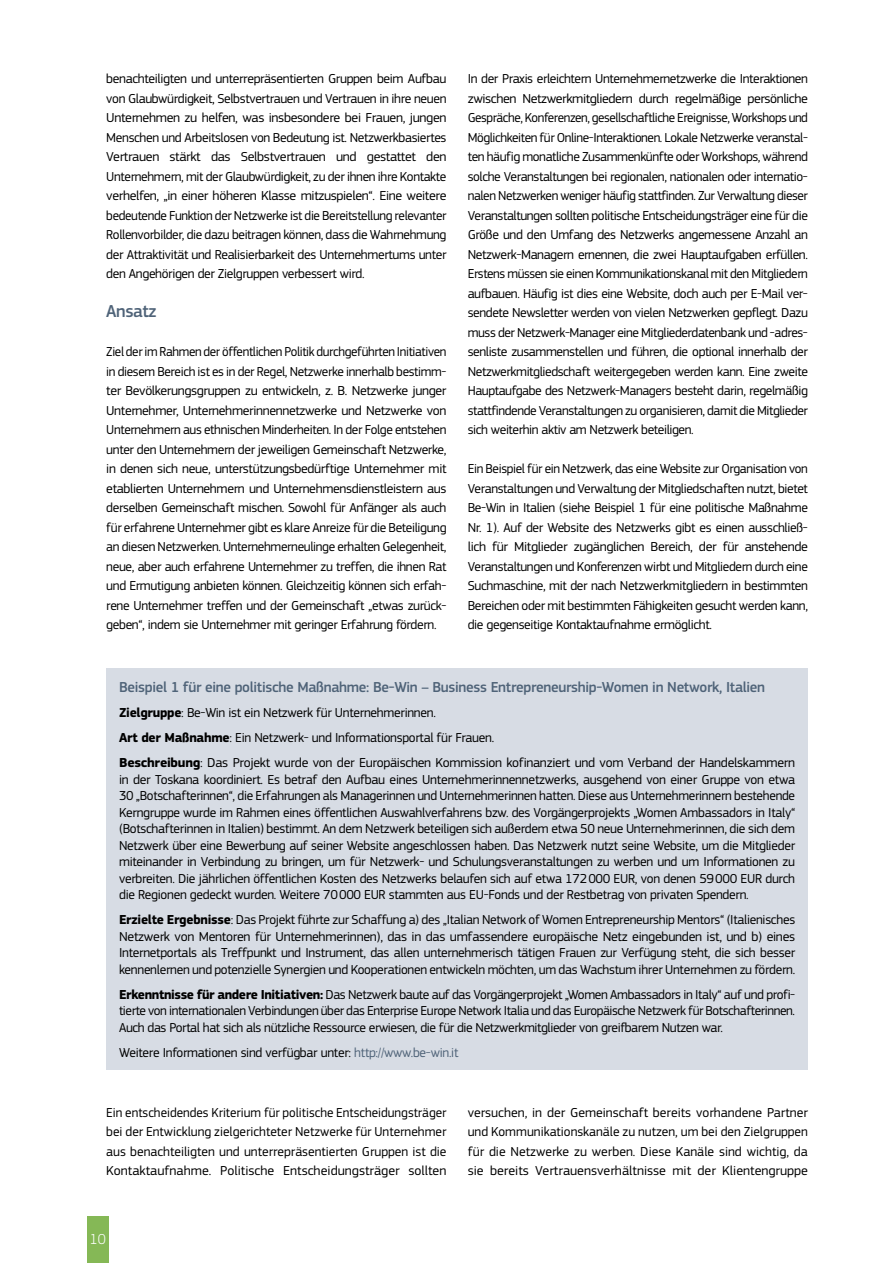
<style>
.page{position:relative;width:893px;height:1263px;background:#fff}
.page>*{position:absolute;margin:0;border:0;box-sizing:border-box;transform-origin:0 0}
.Title_Level_3{font:500 18px "EC Square Sans Pro";letter-spacing:-.025em;color:#4f6378}
.Box_Title_2{font:500 15px "EC Square Sans Pro";letter-spacing:-.02em;color:#4f6378}
.t1{font:300 15px "EC Square Sans Pro";color:#fff}
.Body{font:13.5px/19.5px "EC Square Sans Pro";letter-spacing:-.025em;color:#000;text-align:justify}
.Box_Body{font:13.5px/16.5px "EC Square Sans Pro";letter-spacing:-.02em;color:#000;text-align:justify}
.s1{font-weight:700}
.s2{color:#4f6378}
</style>
<div class="page">
<div style="left:87px;top:1216px;width:21px;height:47px;background:#85b856"></div>
<div style="left:106px;top:668px;width:702px;height:402px;background:#d7dce4"></div>
<p class="Body" style="left:106px;top:69px;width:342px">benachteiligten und unterrepräsentierten Gruppen beim Aufbau von Glaubwürdigkeit, Selbstvertrauen und Vertrauen in ihre neuen Unternehmen zu helfen, was insbesondere bei Frauen, jungen Menschen und Arbeitslosen von Bedeutung ist. Netzwerkbasiertes Vertrauen stärkt das Selbstvertrauen und gestattet den Unternehmern, mit der Glaubwürdigkeit, zu der ihnen ihre Kontakte verhelfen, „in einer höheren Klasse mitzuspielen“. Eine weitere bedeutende Funktion der Netzwerke ist die Bereitstellung relevanter Rollenvorbilder, die dazu beitragen können, dass die Wahrnehmung der Attraktivität und Realisierbarkeit des Unternehmertums unter den Angehörigen der Zielgruppen verbessert wird.</p>
<h3 class="Title_Level_3" style="left:106px;top:301px;width:52px">Ansatz</h3>
<p class="Body" style="left:106px;top:342px;width:342px">Ziel der im Rahmen der öffentlichen Politik durchgeführten Initiativen in diesem Bereich ist es in der Regel, Netzwerke innerhalb bestimm&shy;ter Bevölkerungsgruppen zu entwickeln, z. B. Netzwerke junger Unternehmer, Unternehmerinnennetzwerke und Netzwerke von Unternehmern aus ethnischen Minderheiten. In der Folge entstehen unter den Unternehmern der jeweiligen Gemeinschaft Netzwerke, in denen sich neue, unterstützungsbedürftige Unternehmer mit etablierten Unternehmern und Unternehmensdienstleistern aus derselben Gemeinschaft mischen. Sowohl für Anfänger als auch für erfahrene Unternehmer gibt es klare Anreize für die Beteiligung an diesen Netzwerken. Unternehmerneulinge erhalten Gelegenheit, neue, aber auch erfahrene Unternehmer zu treffen, die ihnen Rat und Ermutigung anbieten können. Gleichzeitig können sich erfah&shy;rene Unternehmer treffen und der Gemeinschaft „etwas zurück&shy;geben“, indem sie Unternehmer mit geringer Erfahrung fördern.</p>
<p class="Body" style="left:468px;top:69px;width:342px">In der Praxis erleichtern Unternehmernetzwerke die Interaktionen zwischen Netzwerkmitgliedern durch regelmäßige persönliche Gespräche, Konferenzen, gesellschaftliche Ereignisse, Workshops und Möglichkeiten für Online-Interaktionen. Lokale Netzwerke veranstal&shy;ten häufig monatliche Zusammenkünfte oder Workshops, während solche Veranstaltungen bei regionalen, nationalen oder internatio&shy;nalen Netzwerken weniger häufig stattfinden. Zur Verwaltung dieser Veranstaltungen sollten politische Entscheidungsträger eine für die Größe und den Umfang des Netzwerks angemessene Anzahl an Netzwerk-Managern ernennen, die zwei Hauptaufgaben erfüllen.<br>Erstens müssen sie einen Kommunikationskanal mit den Mitgliedern aufbauen. Häufig ist dies eine Website, doch auch per E-Mail ver&shy;sendete Newsletter werden von vielen Netzwerken gepflegt. Dazu muss der Netzwerk-Manager eine Mitgliederdatenbank und -adres&shy;senliste zusammenstellen und führen, die optional innerhalb der Netzwerkmitgliedschaft weitergegeben werden kann. Eine zweite Hauptaufgabe des Netzwerk-Managers besteht darin, regelmäßig stattfindende Veranstaltungen zu organisieren, damit die Mitglieder sich weiterhin aktiv am Netzwerk beteiligen.</p>
<p class="Body" style="left:468px;top:459px;width:342px">Ein Beispiel für ein Netzwerk, das eine Website zur Organisation von Veranstaltungen und Verwaltung der Mitgliedschaften nutzt, bietet Be-Win in Italien (siehe Beispiel 1 für eine politische Maßnahme Nr. 1). Auf der Website des Netzwerks gibt es einen ausschließ&shy;lich für Mitglieder zugänglichen Bereich, der für anstehende Veranstaltungen und Konferenzen wirbt und Mitgliedern durch eine Suchmaschine, mit der nach Netzwerkmitgliedern in bestimmten Bereichen oder mit bestimmten Fähigkeiten gesucht werden kann, die gegenseitige Kontaktaufnahme ermöglicht.</p>
<h4 class="Box_Title_2" style="left:119px;top:679px;width:648px">Beispiel 1 für eine politische Maßnahme: Be-Win – Business Entrepreneurship-Women in Network, Italien</h4>
<p class="Box_Body" style="left:119px;top:705px;width:318px"><span class="s1">Zielgruppe</span>: Be-Win ist ein Netzwerk für Unternehmerinnen.</p>
<p class="Box_Body" style="left:119px;top:730px;width:377px"><span class="s1">Art der Maßnahme</span>: Ein Netzwerk- und Informationsportal für Frauen.</p>
<p class="Box_Body" style="left:119px;top:755px;width:678px"><span class="s1">Beschreibung</span>: Das Projekt wurde von der Europäischen Kommission kofinanziert und vom Verband der Handelskammern in der Toskana koordiniert. Es betraf den Aufbau eines Unternehmerinnennetzwerks, ausgehend von einer Gruppe von etwa 30 „Botschafterinnen“, die Erfahrungen als Managerinnen und Unternehmerinnen hatten. Diese aus Unternehmerinnern bestehende Kerngruppe wurde im Rahmen eines öffentlichen Auswahlverfahrens bzw. des Vorgängerprojekts „Women Ambassadors in Italy“ (Botschafterinnen in Italien) bestimmt. An dem Netzwerk beteiligen sich außerdem etwa 50 neue Unternehmerinnen, die sich dem Netzwerk über eine Bewerbung auf seiner Website angeschlossen haben. Das Netzwerk nutzt seine Website, um die Mitglieder miteinander in Verbindung zu bringen, um für Netzwerk- und Schulungsveranstaltungen zu werben und um Informationen zu verbreiten. Die jährlichen öffentlichen Kosten des Netzwerks belaufen sich auf etwa 172000 EUR, von denen 59000 EUR durch die Regionen gedeckt wurden. Weitere 70000 EUR stammten aus EU-Fonds und der Restbetrag von privaten Spendern.</p>
<p class="Box_Body" style="left:119px;top:912px;width:678px"><span class="s1">Erzielte Ergebnisse</span>: Das Projekt führte zur Schaffung a) des „Italian Network of Women Entrepreneurship Mentors“ (Italienisches Netzwerk von Mentoren für Unternehmerinnen), das in das umfassendere europäische Netz eingebunden ist, und b) eines Internetportals als Treffpunkt und Instrument, das allen unternehmerisch tätigen Frauen zur Verfügung steht, die sich besser kennenlernen und potenzielle Synergien und Kooperationen entwickeln möchten, um das Wachstum ihrer Unternehmen zu fördern.</p>
<p class="Box_Body" style="left:119px;top:986px;width:678px"><span class="s1">Erkenntnisse für andere Initiativen:</span> Das Netzwerk baute auf das Vorgängerprojekt „Women Ambassadors in Italy“ auf und profi&shy;tierte von internationalen Verbindungen über das Enterprise Europe Network Italia und das Europäische Netzwerk für Botschafterinnen.<br>Auch das Portal hat sich als nützliche Ressource erwiesen, die für die Netzwerkmitglieder von greifbarem Nutzen war.</p>
<p class="Box_Body" style="left:119px;top:1044px;width:341px">Weitere Informationen sind verfügbar unter: <span class="s2">http://www.be-win.it</span></p>
<p class="Body" style="left:106px;top:1103px;width:342px">Ein entscheidendes Kriterium für politische Entscheidungsträger bei der Entwicklung zielgerichteter Netzwerke für Unternehmer aus benachteiligten und unterrepräsentierten Gruppen ist die Kontaktaufnahme. Politische Entscheidungsträger sollten</p>
<p class="Body" style="left:468px;top:1103px;width:342px">versuchen, in der Gemeinschaft bereits vorhandene Partner und Kommunikationskanäle zu nutzen, um bei den Zielgruppen für die Netzwerke zu werben. Diese Kanäle sind wichtig, da sie bereits Vertrauensverhältnisse mit der Klientengruppe</p>
<p class="t1" style="left:90px;top:1231px;width:18px">10</p>
</div>
